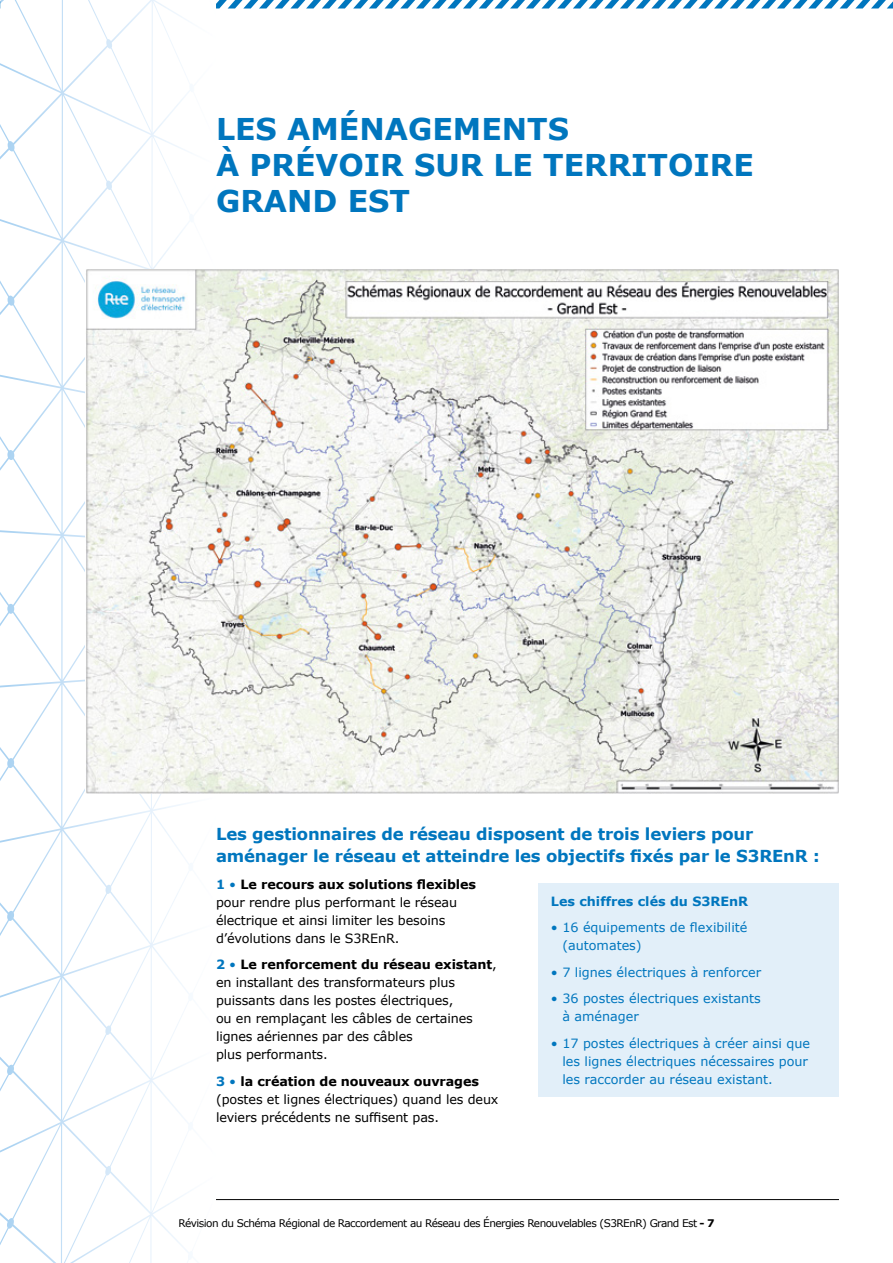
<style>
.page{position:relative;width:893px;height:1263px;background:#fff}
.page>*{position:absolute;margin:0;border:0;box-sizing:border-box;transform-origin:0 0}
.t1{font:700 30px/36px "Verdana";color:#0076be}
.t2{font:700 16.5px/22.5px "Verdana";letter-spacing:-.01em;color:#0076be}
.t3{font:12.75px/18px "Verdana";letter-spacing:-.01em;color:#000}
.t4{font:12.75px/18px "Verdana";color:#0076be}
.t5{font:700 12.75px "Verdana";color:#0076be}
.t6{font:10.5px "Verdana";letter-spacing:-.05em;color:#000}
.s1{font-weight:700;color:#0076be}
.s2{color:#0076be}
.s3{font-weight:700}
</style>
<div class="page">
<hr style="left:216px;top:1199px;width:623px;height:1px;background:#000">
<svg style="left:0;top:0;width:216px;height:1263px"></svg>
<svg style="left:201px;top:1216px;width:6px;height:13px"></svg>
<img style="left:86px;top:269px;width:753px;height:524px">
<svg style="left:216px;top:0;width:677px;height:9px"></svg>
<div style="left:538px;top:883px;width:301px;height:213px;background:#e2eff9"></div>
<h1 class="t1" style="left:216px;top:111px;width:539px">LES AMÉNAGEMENTS<br>À PRÉVOIR SUR LE TERRITOIRE<br>GRAND EST</h1>
<p class="t2" style="left:216px;top:822px;width:605px">Les gestionnaires de réseau disposent de trois leviers pour aménager le réseau et atteindre les objectifs fixés par le S3REnR :</p>
<p class="t3" style="left:216px;top:875px;width:261px"><span class="s1">1</span> <span class="s2">•</span> <span class="s3">Le recours aux solutions flexibles </span>pour rendre plus performant le réseau électrique et ainsi limiter les besoins d’évolutions dans le S3REnR.</p>
<p class="t3" style="left:216px;top:955px;width:282px"><span class="s1">2</span> <span class="s2">•</span> <span class="s3">Le renforcement du réseau existant</span>, en installant des transformateurs plus puissants dans les postes électriques,<br>ou en remplaçant les câbles de certaines lignes aériennes par des câbles<br>plus performants.</p>
<p class="t3" style="left:216px;top:1072px;width:284px"><span class="s1">3</span> <span class="s2">•</span> <span class="s3">la création de nouveaux ouvrages </span>(postes et lignes électriques) quand les deux leviers précédents ne suffisent pas.</p>
<p class="t5" style="left:551px;top:892px;width:199px">Les chiffres clés du S3REnR</p>
<p class="t4" style="left:562px;top:918px;width:187px;text-indent:-11px">• 16 équipements de flexibilité (automates)</p>
<p class="t4" style="left:551px;top:963px;width:212px">• 7 lignes électriques à renforcer</p>
<p class="t4" style="left:562px;top:989px;width:200px;text-indent:-11px">• 36 postes électriques existants à aménager</p>
<p class="t4" style="left:562px;top:1034px;width:249px;text-indent:-11px">• 17 postes électriques à créer ainsi que les lignes électriques nécessaires pour les raccorder au réseau existant.</p>
<p class="t6" style="left:178px;top:1216px;width:538px">Révision du Schéma Régional de Raccordement au Réseau des Énergies Renouvelables (S3REnR) Grand Est <span class="s3">- 7</span></p>
</div>
